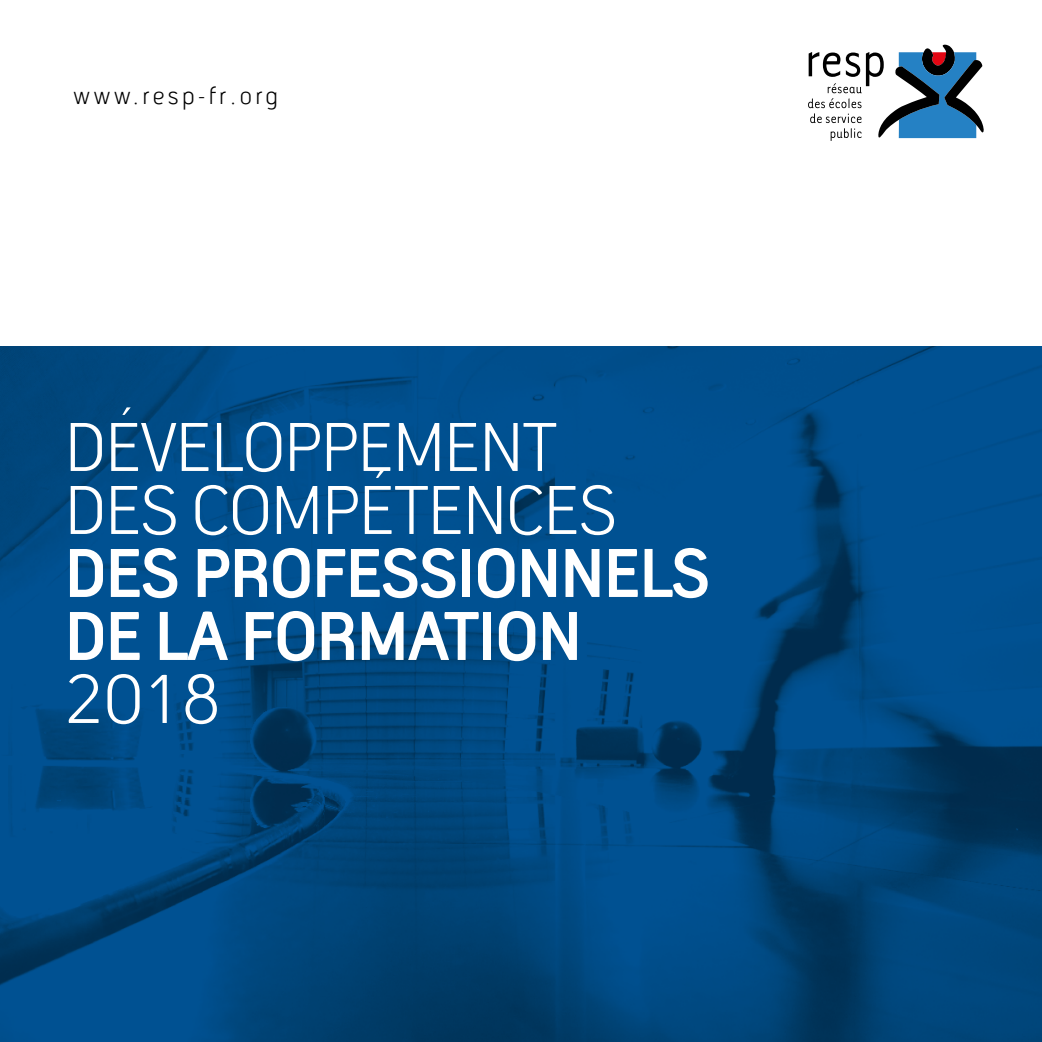
<style>
.page{position:relative;width:1042px;height:1042px;background:#fff}
.page>*{position:absolute;margin:0;border:0;box-sizing:border-box;transform-origin:0 0}
.t1{font:66.5px/63px "Antagometrica BT Light";letter-spacing:-.02em;color:#fff}
.t2{font:700 66.5px/63px "Antagometrica BT";letter-spacing:-.02em;color:#fff}
.t3{font:24.5px "Antagometrica BT Light";letter-spacing:.13em;color:#000}
</style>
<div class="page">
<img style="left:0;top:346px;width:1042px;height:696px">
<svg style="left:808px;top:44px;width:176px;height:97px"></svg>
<p class="t3" style="left:73px;top:81px;width:206px">www.resp-fr.org</p>
<p class="t1" style="left:65px;top:415px;width:554px">DÉVELOPPEMENT<br>DES COMPÉTENCES</p>
<p class="t2" style="left:65px;top:541px;width:647px">DES PROFESSIONNELS<br>DE LA FORMATION</p>
<p class="t1" style="left:65px;top:667px;width:158px">2018</p>
</div>
